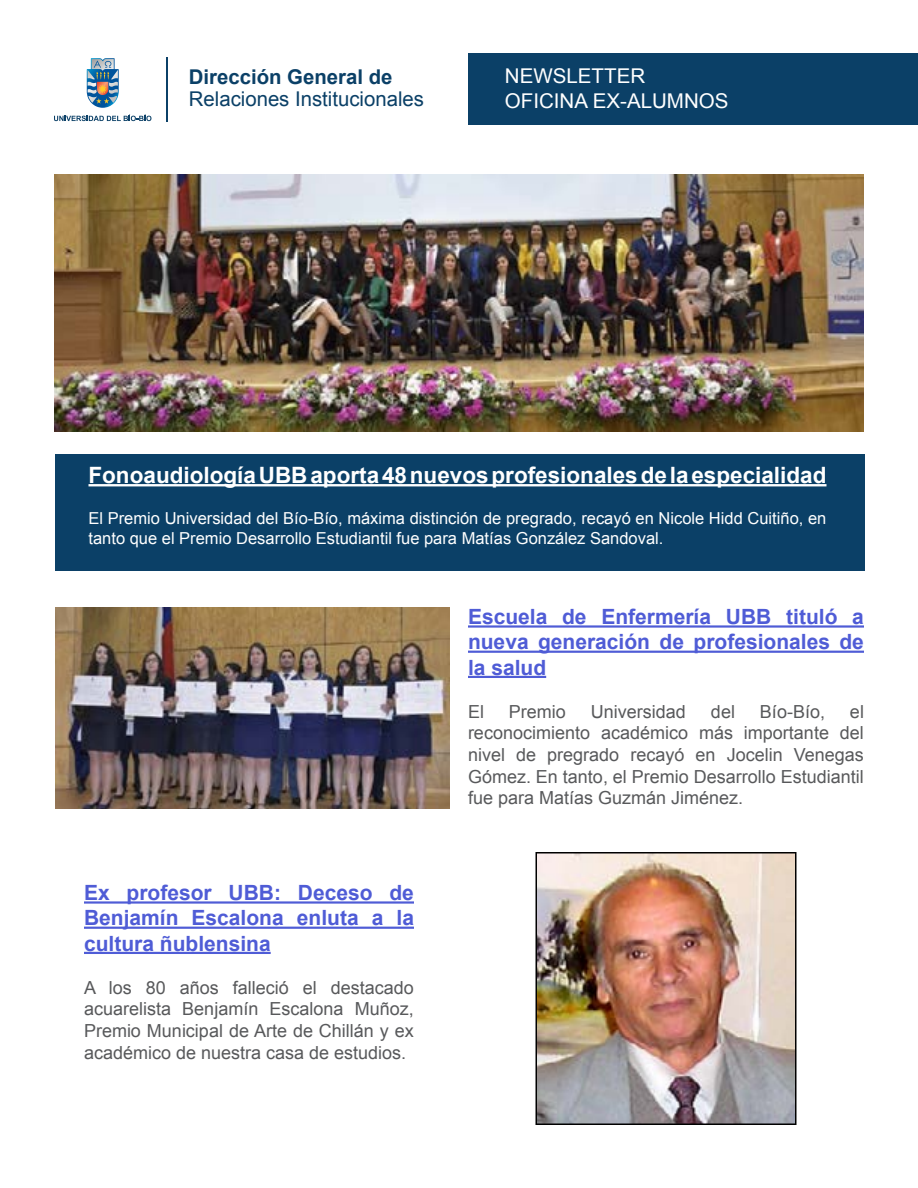
<style>
.page{position:relative;width:918px;height:1188px;background:#fff}
.page>*{position:absolute;margin:0;border:0;box-sizing:border-box;transform-origin:0 0}
.t1{font:700 22.5px "Arial";color:#fff}
.t2{font:700 21px/25.2px "Arial";color:#4f5cd6;text-align:justify}
.t3{font:20.4px/24.5px "Arial";color:#fff}
.t4{font:20.4px "Arial";color:#0b4067}
.t5{font:700 20.4px "Arial";color:#0b4067}
.t6{font:18px/21.6px "Arial";color:#58595b;text-align:justify}
.t7{font:16.5px/19.8px "Arial";color:#fff}
</style>
<div class="page">
<div style="left:56px;top:454px;width:810px;height:118px;background:#0b4067"></div>
<svg style="left:87px;top:58px;width:32px;height:50px;background:#7698af"></svg>
<svg style="left:54px;top:114px;width:97px;height:7px"></svg>
<hr style="left:166px;top:57px;width:1px;height:64px;background:#0b4067">
<div style="left:468px;top:53px;width:450px;height:71px;background:#0b4067"></div>
<hr style="left:88px;top:484px;width:738px;height:2px;background:#fff">
<img style="left:54px;top:174px;width:810px;height:258px">
<hr style="left:468px;top:625px;width:396px;height:3px;background:#4f5cd6">
<hr style="left:468px;top:651px;width:396px;height:2px;background:#4f5cd6">
<hr style="left:468px;top:676px;width:78px;height:2px;background:#4f5cd6">
<hr style="left:84px;top:901px;width:330px;height:3px;background:#4f5cd6">
<hr style="left:84px;top:927px;width:330px;height:2px;background:#4f5cd6">
<hr style="left:84px;top:952px;width:187px;height:2px;background:#4f5cd6">
<img style="left:56px;top:608px;width:394px;height:200px">
<img style="left:539px;top:855px;width:254px;height:267px">
<div style="left:536px;top:852px;width:260px;height:273px;border:2px solid #000"></div>
<p class="t5" style="left:189px;top:63px;width:205px">Dirección General de</p>
<p class="t4" style="left:189px;top:86px;width:237px">Relaciones Institucionales</p>
<p class="t3" style="left:505px;top:64px;width:225px">NEWSLETTER<br>OFICINA EX-ALUMNOS</p>
<p class="t1" style="left:88px;top:460px;width:740px">Fonoaudiología UBB aporta 48 nuevos profesionales de la especialidad</p>
<p class="t7" style="left:88px;top:509px;width:739px">El Premio Universidad del Bío-Bío, máxima distinción de pregrado, recayó en Nicole Hidd Cuitiño, en tanto que el Premio Desarrollo Estudiantil fue para Matías González Sandoval.</p>
<p class="t2" style="left:84px;top:881px;width:332px">Ex profesor UBB: Deceso de Benjamín Escalona enluta a la cultura ñublensina</p>
<p class="t6" style="left:84px;top:977px;width:331px">A los 80 años falleció el destacado acuarelista Benjamín Escalona Muñoz, Premio Municipal de Arte de Chillán y ex académico de nuestra casa de estudios.</p>
<p class="t2" style="left:468px;top:605px;width:397px">Escuela de Enfermería UBB tituló a nueva generación de profesionales de la salud</p>
<p class="t6" style="left:468px;top:701px;width:18px">El</p>
<p class="t6" style="left:509px;top:701px;width:59px">Premio</p>
<p class="t6" style="left:591px;top:701px;width:97px">Universidad</p>
<p class="t6" style="left:711px;top:701px;width:26px">del</p>
<p class="t6" style="left:760px;top:701px;width:67px">Bío-Bío,</p>
<p class="t6" style="left:468px;top:701px;width:398px;text-indent:382px">el reconocimiento académico más importante del nivel de pregrado recayó en Jocelin Venegas Gómez. En tanto, el Premio Desarrollo Estudiantil fue para Matías Guzmán Jiménez.</p>
</div>
